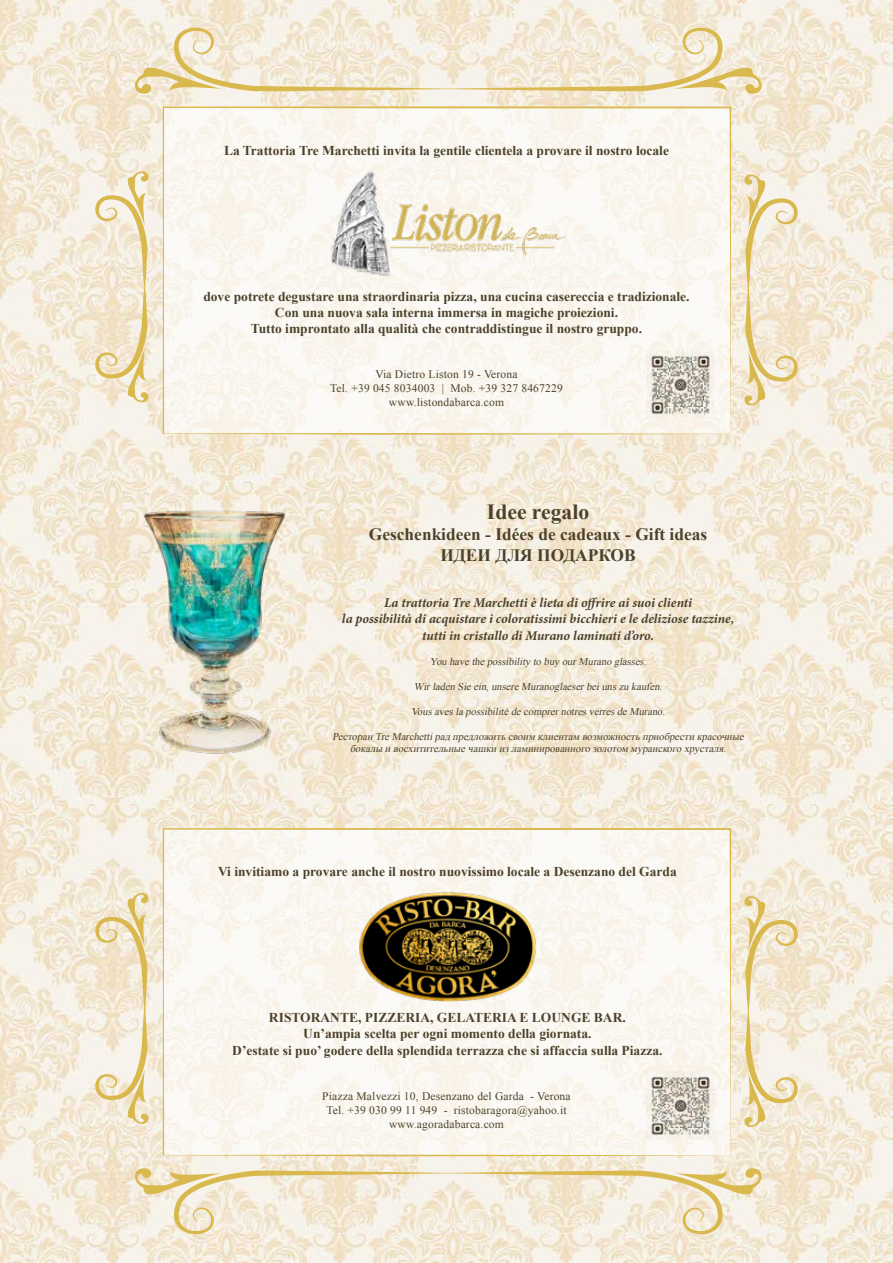
<style>
.page{position:relative;width:893px;height:1263px;background:#fff}
.page>*{position:absolute;margin:0;border:0;box-sizing:border-box;transform-origin:0 0}
.t1{font:700 21.6px "Times New Roman";color:#4c412a}
.t2{font:700 17.4px/20.9px "Times New Roman";color:#4c412a;text-align:center}
.t3{font:700 13.5px/16.2px "Times New Roman";color:#4c412a;text-align:center}
.t4{font:italic 700 13.5px/16.2px "Minion Pro";letter-spacing:-.005em;color:#4c412a;text-align:center}
.t5{font:11.55px/13.8px "Times New Roman";letter-spacing:.015em;color:#4c412a;text-align:center}
.t6{font:italic 10.35px/12.5px "Times New Roman";color:#4c412a;text-align:center}
</style>
<div class="page">
<img style="left:0;top:0;width:893px;height:1263px">
<svg style="left:134px;top:1168px;width:629px;height:67px;background:#f1e6ce"></svg>
<svg style="left:95px;top:892px;width:54px;height:233px;background:#efe2c2"></svg>
<svg style="left:744px;top:895px;width:54px;height:233px;background:#efe2c3"></svg>
<svg style="left:163px;top:828px;width:568px;height:328px;fill:#faf7f0"></svg>
<svg style="left:134px;top:27px;width:629px;height:67px;background:#f1e6cd"></svg>
<svg style="left:95px;top:170px;width:54px;height:233px;background:#efe2c2"></svg>
<svg style="left:744px;top:174px;width:54px;height:232px;background:#efe2c3"></svg>
<svg style="left:163px;top:106px;width:568px;height:329px;fill:#faf7f0"></svg>
<img style="left:141px;top:505px;width:146px;height:254px">
<img style="left:646px;top:1072px;width:68px;height:68px">
<img style="left:646px;top:351px;width:68px;height:68px">
<p class="t3" style="left:224px;top:142px;width:446px">La Trattoria Tre Marchetti invita la gentile clientela a provare il nostro locale</p>
<p class="t3" style="left:203px;top:288px;width:488px">dove potrete degustare una straordinaria pizza, una cucina casereccia e tradizionale.<br>Con una nuova sala interna immersa in magiche proiezioni.<br>Tutto improntato alla qualità che contraddistingue il nostro gruppo.</p>
<p class="t5" style="left:330px;top:367px;width:234px">Via Dietro Liston 19 - Verona<br>Tel. +39 045 8034003 | Mob. +39 327 8467229 www.listondabarca.com</p>
<h1 class="t1" style="left:487px;top:497px;width:104px">Idee regalo</h1>
<p class="t2" style="left:369px;top:523px;width:340px">Geschenkideen - Idées de cadeaux - Gift ideas<br>ИДЕИ ДЛЯ ПОДАРКОВ</p>
<p class="t4" style="left:342px;top:594px;width:394px">La trattoria Tre Marchetti è lieta di offrire ai suoi clienti<br>la possibilità di acquistare i coloratissimi bicchieri e le deliziose tazzine, tutti in cristallo di Murano laminati d’oro.</p>
<p class="t6" style="left:430px;top:655px;width:220px">You have the possibility to buy ourMurano glasses.</p>
<p class="t6" style="left:414px;top:680px;width:252px">Wirladen Sie ein,unsere Muranoglaeserbeiunszu kaufen.</p>
<p class="t6" style="left:411px;top:705px;width:258px">Vousavesla possibilitè de comprernotresverresde Murano.</p>
<p class="t6" style="left:332px;top:730px;width:415px">Ресторан Tre Marchettiрад предложить своим клиентам возможность приобрести красочные бокалы и восхитительные чашки изламинированного золотом муранского хрусталя.</p>
<p class="t3" style="left:218px;top:863px;width:460px">Vi invitiamo a provare anche il nostro nuovissimo locale a Desenzano del Garda</p>
<p class="t3" style="left:232px;top:1009px;width:432px">RISTORANTE, PIZZERIA, GELATERIA E LOUNGE BAR.<br>Un’ampia scelta per ogni momento della giornata.<br>D’estate si puo’ godere della splendida terrazza che si affaccia sulla Piazza.</p>
<p class="t5" style="left:322px;top:1089px;width:250px">Piazza Malvezzi 10, Desenzano del Garda - Verona<br>Tel. +39 030 99 11 949 - ristobaragora@yahoo.it www.agoradabarca.com</p>
</div>
